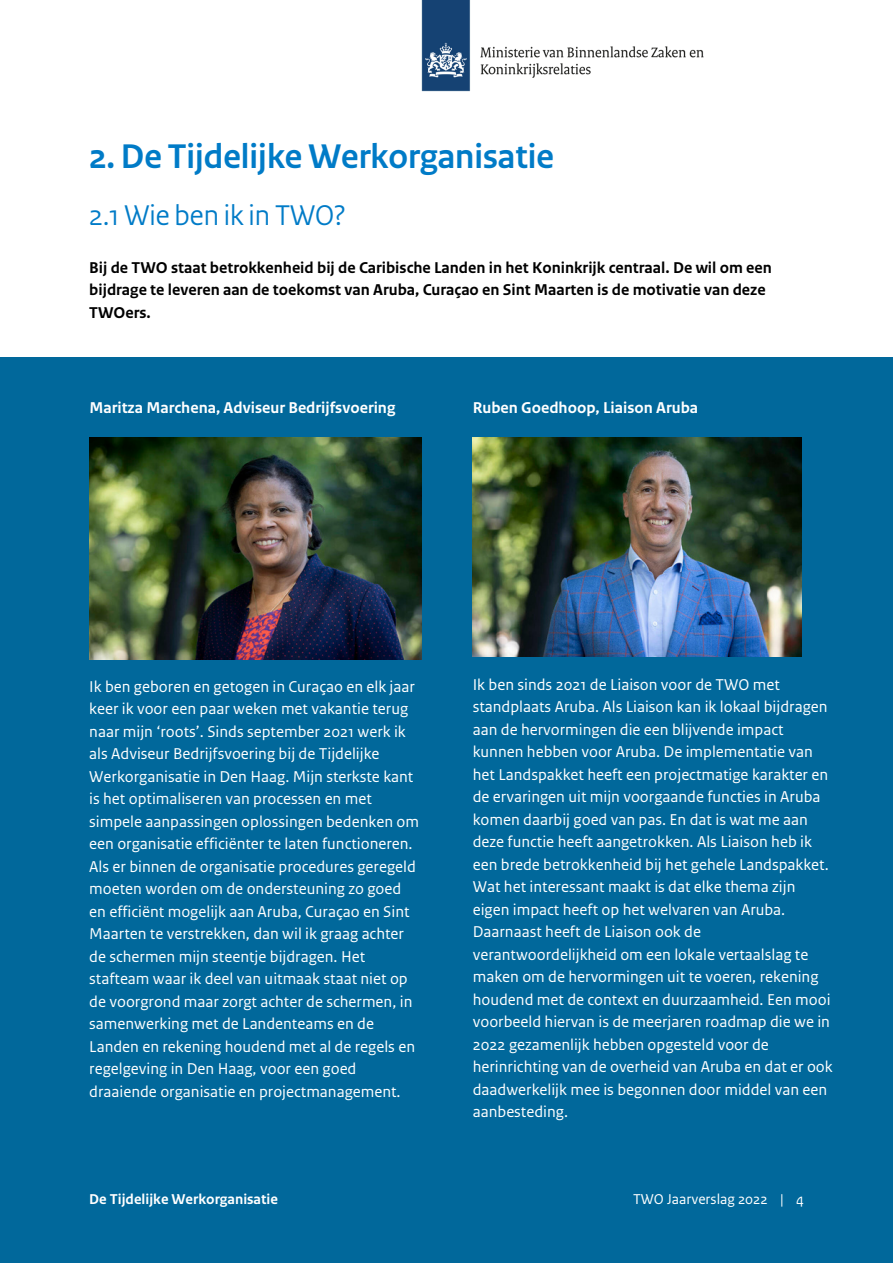
<style>
.page{position:relative;width:893px;height:1264px;background:#fff}
.page>*{position:absolute;margin:0;border:0;box-sizing:border-box;transform-origin:0 0}
.t1{font:700 36px "Rijksoverheid Sans Heading";color:#007bc7}
.t2{font:30px "Rijksoverheid Sans Heading";color:#007bc7}
.t3{font:16.5px/22.5px "Rijksoverheid Sans Text";color:#fff}
.t4{font:700 16.5px/22.5px "Rijksoverheid Sans Text";color:#000}
.t5{font:700 16.5px "Rijksoverheid Sans Text";color:#fff}
.t6{font:700 15px "Rijksoverheid Sans Text";color:#fff}
.t7{font:15px "Rijksoverheid Sans Text";color:#fff}
</style>
<div class="page">
<div style="left:0;top:357px;width:892px;height:905px;background:#01689b"></div>
<img style="left:89px;top:437px;width:332px;height:222px">
<img style="left:472px;top:437px;width:329px;height:220px">
<img style="left:421px;top:0;width:283px;height:92px">
<p class="t1" style="left:89px;top:141px;width:466px">2. De Tijdelijke Werkorganisatie</p>
<p class="t2" style="left:89px;top:202px;width:258px">2.1 Wie ben ik in TWO?</p>
<p class="t4" style="left:89px;top:256px;width:684px">Bij de TWO staat betrokkenheid bij de Caribische Landen in het Koninkrijk centraal. De wil om een bijdrage te leveren aan de toekomst van Aruba, Curaçao en Sint Maarten is de motivatie van deze<br>TWOers.</p>
<p class="t5" style="left:89px;top:400px;width:307px">Maritza Marchena, Adviseur Bedrijfsvoering</p>
<p class="t5" style="left:473px;top:400px;width:227px">Ruben Goedhoop, Liaison Aruba</p>
<p class="t3" style="left:89px;top:675px;width:331px">Ik ben geboren en getogen in Curaçao en elk jaar keer ik voor een paar weken met vakantie terug naar mijn ‘roots’. Sinds september 2021 werk ik als Adviseur Bedrijfsvoering bij de Tijdelijke Werkorganisatie in Den Haag. Mijn sterkste kant is het optimaliseren van processen en met simpele aanpassingen oplossingen bedenken om een organisatie efficiënter te laten functioneren.<br>Als er binnen de organisatie procedures geregeld moeten worden om de ondersteuning zo goed en efficiënt mogelijk aan Aruba, Curaçao en Sint Maarten te verstrekken, dan wil ik graag achter de schermen mijn steentje bijdragen. Het stafteam waar ik deel van uitmaak staat niet op de voorgrond maar zorgt achter de schermen, in samenwerking met de Landenteams en de Landen en rekening houdend met al de regels en regelgeving in Den Haag, voor een goed draaiende organisatie en projectmanagement.</p>
<p class="t3" style="left:472px;top:673px;width:361px">Ik ben sinds 2021 de Liaison voor de TWO met standplaats Aruba. Als Liaison kan ik lokaal bijdragen aan de hervormingen die een blijvende impact kunnen hebben voor Aruba. De implementatie van het Landspakket heeft een projectmatige karakter en de ervaringen uit mijn voorgaande functies in Aruba komen daarbij goed van pas. En dat is wat me aan deze functie heeft aangetrokken. Als Liaison heb ik een brede betrokkenheid bij het gehele Landspakket.<br>Wat het interessant maakt is dat elke thema zijn eigen impact heeft op het welvaren van Aruba.<br>Daarnaast heeft de Liaison ook de verantwoordelijkheid om een lokale vertaalslag te maken om de hervormingen uit te voeren, rekening houdend met de context en duurzaamheid. Een mooi voorbeeld hiervan is de meerjaren roadmap die we in 2022 gezamenlijk hebben opgesteld voor de herinrichting van de overheid van Aruba en dat er ook daadwerkelijk mee is begonnen door middel van een aanbesteding.</p>
<p class="t6" style="left:89px;top:1191px;width:190px">De Tijdelijke Werkorganisatie</p>
<p class="t7" style="left:633px;top:1191px;width:172px">TWO Jaarverslag 2022 | 4</p>
</div>
